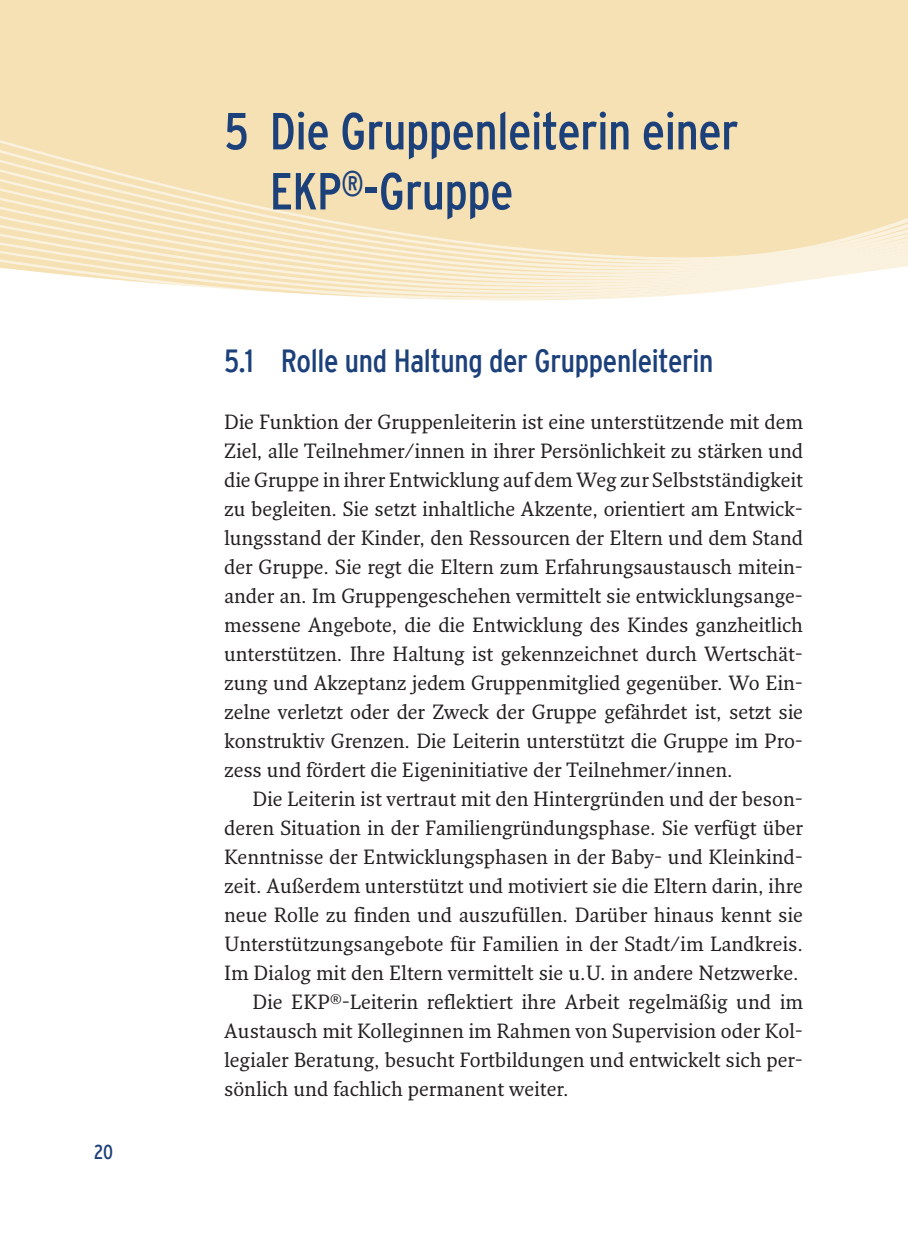
<style>
.page{position:relative;width:908px;height:1248px;background:#fff}
.page>*{position:absolute;margin:0;border:0;box-sizing:border-box;transform-origin:0 0}
.t1{font:condensed 52px/60px "Interstate";letter-spacing:-.01em;color:#1c407a}
.t2{font:condensed 32px "Interstate";letter-spacing:-.01em;color:#1c407a}
.t3{font:20px/29px "Fresco Std";color:#231f20;text-align:justify}
.t4{font:condensed 20px "Interstate";color:#1c407a}
</style>
<div class="page">
<div style="left:0;top:0;width:907px;height:225px;background:#f5e1b4"></div>
<svg style="left:0;top:225px;width:907px;height:76px"></svg>
<p class="t4" style="left:94px;top:1140px;width:21px">20</p>
<h1 class="t1" style="left:269px;top:101px;width:470px;text-indent:-45px">5 Die Gruppenleiterin einer<br>EKP<sup>®</sup>-Gruppe</h1>
<h2 class="t2" style="left:224px;top:342px;width:490px">5.1 Rolle und Haltung der Gruppenleiterin</h2>
<p class="t3" style="left:224px;top:407px;width:580px">Die Funktion der Gruppenleiterin ist eine unterstützende mit dem Ziel, alle Teilnehmer/innen in ihrer Persönlichkeit zu stärken und die Gruppe in ihrer Entwicklung auf dem Weg zur Selbstständigkeit zu begleiten. Sie setzt inhaltliche Akzente, orientiert am Entwick&shy;lungsstand der Kinder, den Ressourcen der Eltern und dem Stand der Gruppe. Sie regt die Eltern zum Erfahrungsaustausch mitein&shy;ander an. Im Gruppengeschehen vermittelt sie entwicklungsange&shy;messene Angebote, die die Entwicklung des Kindes ganzheitlich unterstützen. Ihre Haltung ist gekennzeichnet durch Wertschät&shy;zung und Akzeptanz jedem Gruppenmitglied gegenüber. Wo Ein&shy;zelne verletzt oder der Zweck der Gruppe gefährdet ist, setzt sie konstruktiv Grenzen. Die Leiterin unterstützt die Gruppe im Pro&shy;zess und fördert die Eigeninitiative der Teilnehmer/innen.</p>
<p class="t3" style="left:252px;top:784px;width:551px">Die Leiterin ist vertraut mit den Hintergründen und der beson-</p>
<p class="t3" style="left:224px;top:813px;width:580px">deren Situation in der Familiengründungsphase. Sie verfügt über</p>
<p class="t3" style="left:224px;top:842px;width:580px">Kenntnisse der Entwicklungsphasen in der Baby- und Kleinkind-</p>
<p class="t3" style="left:224px;top:871px;width:580px">zeit. Außerdem unterstützt und motiviert sie die Eltern darin, ihre</p>
<p class="t3" style="left:224px;top:900px;width:580px">neue Rolle zu finden und auszufüllen. Darüber hinaus kennt sie</p>
<p class="t3" style="left:224px;top:929px;width:580px">Unterstützungsangebote für Familien in der Stadt/im Landkreis.</p>
<p class="t3" style="left:224px;top:958px;width:576px">Im Dialog mit den Eltern vermittelt sie u.U. in andere Netzwerke.</p>
<p class="t3" style="left:252px;top:987px;width:551px">Die EKP<sup>®</sup>-Leiterin reflektiert ihre Arbeit regelmäßig und im</p>
<p class="t3" style="left:224px;top:1016px;width:580px">Austausch mit Kolleginnen im Rahmen von Supervision oder Kol-</p>
<p class="t3" style="left:224px;top:1045px;width:580px">legialer Beratung, besucht Fortbildungen und entwickelt sich per-</p>
<p class="t3" style="left:224px;top:1074px;width:346px">sönlich und fachlich permanent weiter.</p>
</div>
